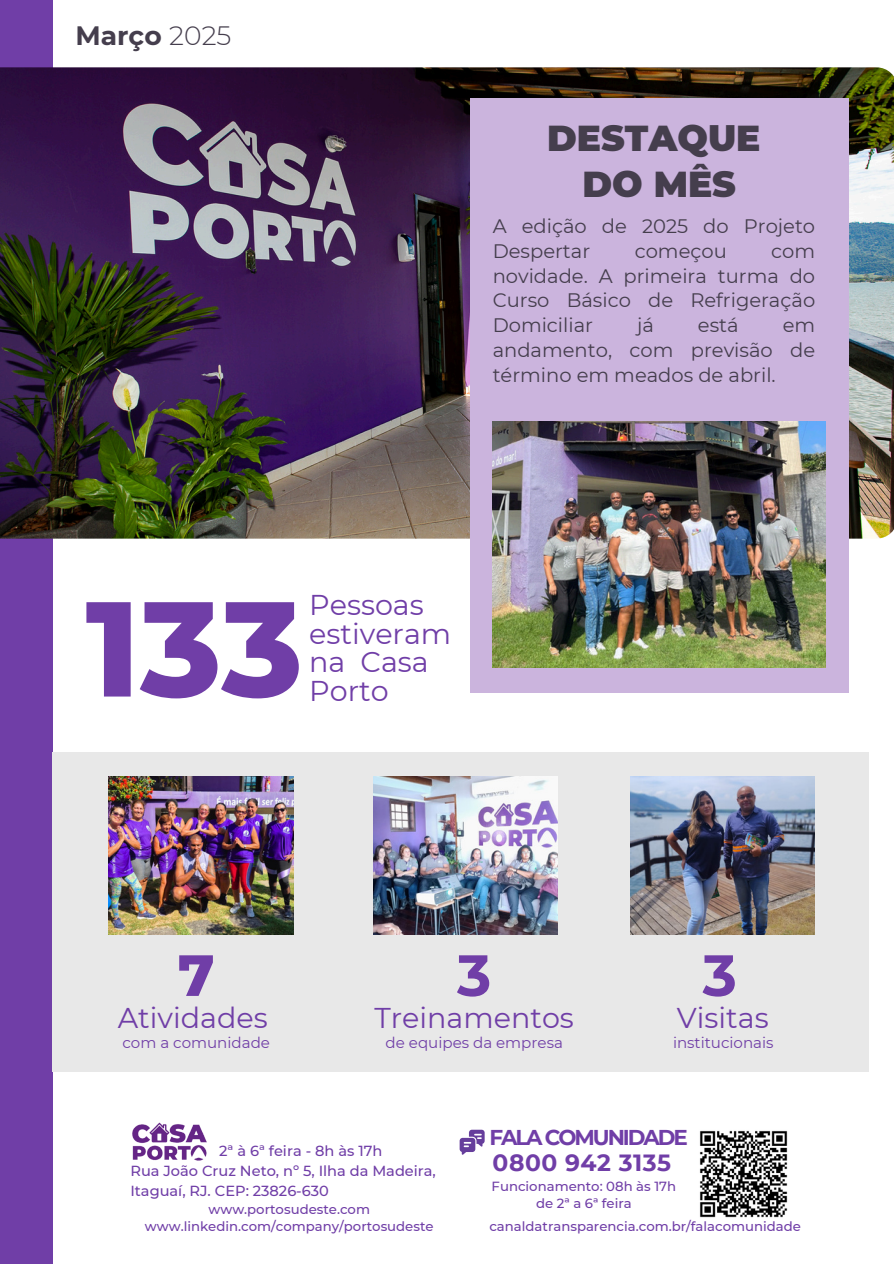
<style>
.page{position:relative;width:894px;height:1264px;background:#fff}
.page>*{position:absolute;margin:0;border:0;box-sizing:border-box;transform-origin:0 0}
.t1{font:800 134.7px "Montserrat";color:#703ea7}
.t2{font:700 58.05px "Montserrat";color:#703ea7}
.t3{font:800 58.05px "Montserrat";color:#703ea7}
.t4{font:900 36px/46.2px "Montserrat";color:#453e4d;text-align:center}
.t5{font:28.65px/28.7px "Montserrat";color:#703ea7}
.t6{font:28.5px "Montserrat";color:#703ea7}
.t7{font:700 26.55px "Montserrat";color:#453e4d}
.t8{font:700 23.4px "Montserrat";letter-spacing:.025em;color:#703ea7}
.t9{font:700 21.45px "Montserrat";letter-spacing:-.095em;color:#703ea7}
.t10{font:19.5px/24.8px "Montserrat";color:#453e4d;text-align:justify}
.t11{font:15px "Montserrat";color:#703ea7}
.t12{font:500 14.55px "Montserrat";color:#703ea7}
.t13{font:500 13.2px "Montserrat";color:#703ea7}
.s1{font-weight:300}
</style>
<div class="page">
<div style="left:0;top:0;width:53px;height:1263px;background:#703ea7"></div>
<img style="left:0;top:67px;width:893px;height:471px">
<div style="left:53px;top:751px;width:815px;height:320px;background:#e8e8e8"></div>
<div style="left:470px;top:98px;width:378px;height:594px;background:#cbb4dd"></div>
<img style="left:108px;top:776px;width:185px;height:158px">
<img style="left:373px;top:776px;width:184px;height:158px">
<img style="left:630px;top:776px;width:184px;height:158px">
<img style="left:700px;top:1130px;width:88px;height:88px">
<svg style="left:459px;top:1129px;width:25px;height:25px"></svg>
<img style="left:132px;top:1122px;width:75px;height:39px">
<img style="left:492px;top:421px;width:333px;height:247px">
<p class="t7" style="left:75px;top:19px;width:157px">Março <span class="s1">2025</span></p>
<h3 class="t4" style="left:547px;top:114px;width:215px">DESTAQUE<br>DO MÊS</h3>
<p class="t10" style="left:492px;top:213px;width:324px">A edição de 2025 do Projeto<br>Despertar</p>
<p class="t10" style="left:492px;top:238px;width:324px;text-indent:278px">com novidade. A primeira turma do Curso Básico de Refrigeração Domiciliar</p>
<p class="t10" style="left:634px;top:238px;width:93px">começou</p>
<p class="t10" style="left:637px;top:312px;width:18px">já</p>
<p class="t10" style="left:697px;top:312px;width:42px">está</p>
<p class="t10" style="left:492px;top:312px;width:324px;text-indent:290px">em andamento, com previsão de término em meados de abril.</p>
<p class="t1" style="left:86px;top:566px;width:219px">133</p>
<p class="t5" style="left:309px;top:590px;width:143px">Pessoas estiveram na Casa<br>Porto</p>
<h3 class="t3" style="left:178px;top:939px;width:38px">7</h3>
<h3 class="t6" style="left:118px;top:1000px;width:151px">Atividades</h3>
<p class="t2" style="left:457px;top:939px;width:36px">3</p>
<p class="t6" style="left:374px;top:1000px;width:201px">Treinamentos</p>
<h4 class="t2" style="left:702px;top:939px;width:36px">3</h4>
<p class="t6" style="left:676px;top:1000px;width:93px">Visitas</p>
<p class="t11" style="left:122px;top:1033px;width:149px">com a comunidade</p>
<h6 class="t11" style="left:385px;top:1033px;width:179px">de equipes da empresa</h6>
<h4 class="t11" style="left:672px;top:1033px;width:102px">institucionais</h4>
<p class="t12" style="left:219px;top:1142px;width:164px">2ª à 6ª feira - 8h às 17h</p>
<h2 class="t12" style="left:130px;top:1162px;width:307px">Rua João Cruz Neto, nº 5, Ilha da Madeira,</h2>
<h5 class="t12" style="left:130px;top:1181px;width:200px">Itaguaí, RJ. CEP: 23826-630</h5>
<p class="t13" style="left:208px;top:1200px;width:163px">www.portosudeste.com</p>
<h1 class="t13" style="left:145px;top:1218px;width:290px">www.linkedin.com/company/portosudeste</h1>
<p class="t9" style="left:489px;top:1124px;width:200px">FALA COMUNIDADE</p>
<p class="t8" style="left:492px;top:1148px;width:180px">0800 942 3135</p>
<h3 class="t13" style="left:491px;top:1177px;width:186px">Funcionamento: 08h às 17h</h3>
<p class="t13" style="left:536px;top:1195px;width:97px">de 2ª a 6ª feira</p>
<p class="t13" style="left:489px;top:1218px;width:313px">canaldatransparencia.com.br/falacomunidade</p>
</div>
